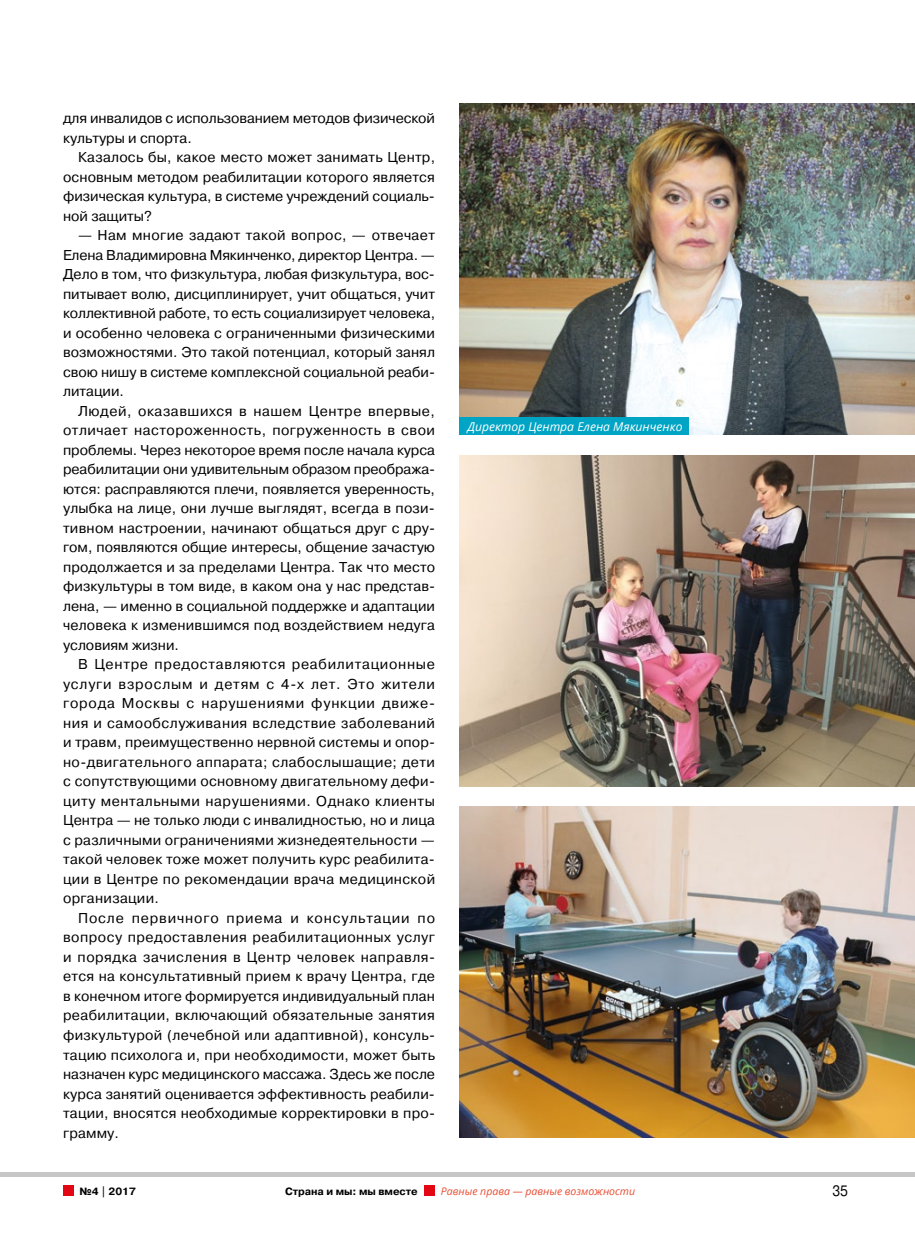
<style>
.page{position:relative;width:915px;height:1234px;background:#fff}
.page>*{position:absolute;margin:0;border:0;box-sizing:border-box;transform-origin:0 0}
.t1{font:15px "Pragmatica";color:#000;scale:.9 1}
.t2{font:14.25px/19.5px "Pragmatica";color:#000;text-align:justify}
.t3{font:italic 12.15px "Open Sans";color:#fff}
.t4{font:italic 10.5px "Open Sans";color:#e94f35}
.t5{font:700 10.5px "Pragmatica C";color:#000}
</style>
<div class="page">
<img style="left:459px;top:104px;width:455px;height:330px">
<img style="left:459px;top:455px;width:455px;height:331px">
<img style="left:459px;top:806px;width:455px;height:331px">
<div style="left:459px;top:417px;width:229px;height:17px;background:#00a4c4"></div>
<div style="left:423px;top:1185px;width:11px;height:10px;background:#e30613"></div>
<div style="left:63px;top:1185px;width:11px;height:10px;background:#e30613"></div>
<div style="left:0;top:1171px;width:914px;height:5px;background:#c6c6c6"></div>
<p class="t2" style="left:63px;top:109px;width:373px">для инвалидов с использованием методов физической культуры и спорта.</p>
<p class="t2" style="left:63px;top:148px;width:373px;text-indent:15px">Казалось бы, какое место может занимать Центр, основным методом реабилитации которого является физическая культура, в системе учреждений социаль‑ ной защиты?</p>
<p class="t2" style="left:63px;top:226px;width:373px;text-indent:15px">— Нам многие задают такой вопрос, — отвечает Елена Владимировна Мякинченко, директор Центра. — Дело в том, что физкультура, любая физкультура, вос‑ питывает волю, дисциплинирует, учит общаться, учит коллективной работе, то есть социализирует человека, и особенно человека с ограниченными физическими возможностями. Это такой потенциал, который занял свою нишу в системе комплексной социальной реаби‑ литации.</p>
<p class="t2" style="left:63px;top:401px;width:373px;text-indent:15px">Людей, оказавшихся в нашем Центре впервые, отличает настороженность, погруженность в свои проблемы. Через некоторое время после начала курса реабилитации они удивительным образом преобража‑ ются: расправляются плечи, появляется уверенность, улыбка на лице, они лучше выглядят, всегда в пози‑ тивном настроении, начинают общаться друг с дру‑ гом, появляются общие интересы, общение зачастую продолжается и за пределами Центра. Так что место физкультуры в том виде, в каком она у нас представ‑ лена, — именно в социальной поддержке и адаптации человека к изменившимся под воздействием недуга условиям жизни.</p>
<p class="t2" style="left:63px;top:655px;width:373px;text-indent:15px">В Центре предоставляются реабилитационные услуги взрослым и детям с 4-х лет. Это жители города Москвы с нарушениями функции движе‑ ния и самообслуживания вследствие заболеваний и травм, преимущественно нервной системы и опор‑ но-двигательного аппарата; слабослышащие; дети с сопутствующими основному двигательному дефи‑ циту ментальными нарушениями. Однако клиенты Центра — не только люди с инвалидностью, но и лица с различными ограничениями жизнедеятельности — такой человек тоже может получить курс реабилита‑ ции в Центре по рекомендации врача медицинской организации.</p>
<p class="t2" style="left:63px;top:908px;width:373px;text-indent:15px">После первичного приема и консультации по вопросу предоставления реабилитационных услуг и порядка зачисления в Центр человек направля‑ ется на консультативный прием к врачу Центра, где в конечном итоге формируется индивидуальный план реабилитации, включающий обязательные занятия физкультурой (лечебной или адаптивной), консуль‑ тацию психолога и, при необходимости, может быть назначен курс медицинского массажа. Здесь же после курса занятий оценивается эффективность реабили‑ тации, вносятся необходимые корректировки в про‑ грамму.</p>
<p class="t3" style="left:467px;top:418px;width:216px">Директор Центра Елена Мякинченко</p>
<p class="t5" style="left:80px;top:1185px;width:58px">№4 | 2017</p>
<p class="t5" style="left:285px;top:1185px;width:134px">Страна и мы: мы вместе</p>
<p class="t4" style="left:441px;top:1183px;width:195px">Равные права — равные возможности</p>
<p class="t1" style="left:832px;top:1181px;width:19px">35</p>
</div>
